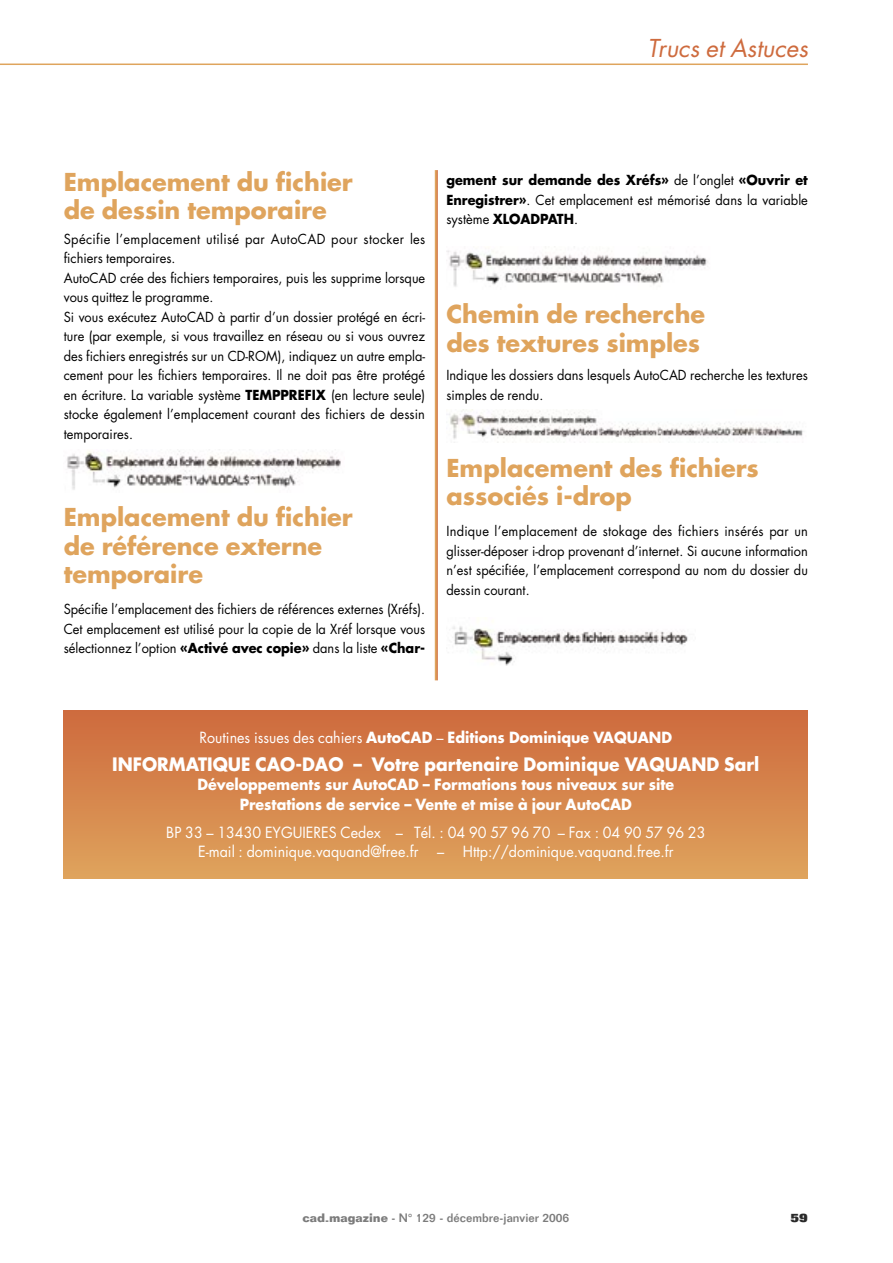
<style>
.page{position:relative;width:893px;height:1263px;background:#fff}
.page>*{position:absolute;margin:0;border:0;box-sizing:border-box;transform-origin:0 0}
.sous_titre{font:700 24px/28.5px "Futura";color:#dfa45d}
.t1{font:italic 24px "Futura";color:#ce6b3e}
.texte{font:700 18px "Futura";color:#fff;scale:.95 1}
.texte-2{font:700 15px/19.5px "Futura";color:#fff;text-align:center;scale:.95 1}
.texte-3{font:15px "Futura";color:#fff;scale:.95 1}
.texte-4{font:13.5px/19.5px "Futura";color:#000;text-align:justify;scale:.95 1}
.texte-5{font:13.5px/19.5px "Futura";letter-spacing:.025em;color:#000;scale:.95 1}
.t2{font:500 12px "Folio";color:#7c7c7c}
.t3{font:800 12px "Folio";color:#2a2a2a}
.s1{font-weight:700}
.s2{font-weight:400}
</style>
<div class="page">
<hr style="left:0;top:64px;width:808px;height:1px;background:#dfa45d">
<img style="left:67px;top:451px;width:274px;height:39px">
<img style="left:446px;top:250px;width:262px;height:37px">
<img style="left:446px;top:410px;width:358px;height:29px">
<img style="left:452px;top:626px;width:236px;height:40px">
<div style="left:64px;top:710px;width:744px;height:168px;background:linear-gradient(to bottom,#cd693d,#dea25c)"></div>
<h1 class="t1" style="left:648px;top:33px;width:162px">Trucs et Astuces</h1>
<p class="sous_titre" style="left:64px;top:167px;width:290px">Emplacement du fichier de dessin temporaire</p>
<p class="texte-5" style="left:64px;top:229px;width:382px">Spécifie l’emplacement utilisé par AutoCAD pour stocker les fichiers temporaires.</p>
<p class="texte-4" style="left:64px;top:268px;width:382px">AutoCAD crée des fichiers temporaires, puis les supprime lorsque vous quittez le programme.</p>
<p class="texte-4" style="left:64px;top:307px;width:382px">Si vous exécutez AutoCAD à partir d’un dossier protégé en écri&shy;ture (par exemple, si vous travaillez en réseau ou si vous ouvrez des fichiers enregistrés sur un CD-ROM), indiquez un autre empla&shy;cement pour les fichiers temporaires. Il ne doit pas être protégé en écriture. La variable système <span class="s1">TEMPPREFIX</span> (en lecture seule) stocke également l’emplacement courant des fichiers de dessin temporaires.</p>
<p class="sous_titre" style="left:64px;top:503px;width:290px">Emplacement du fichier de référence externe temporaire</p>
<p class="texte-4" style="left:64px;top:599px;width:382px">Spécifie l’emplacement des fichiers de références externes (Xréfs).<br>Cet emplacement est utilisé pour la copie de la Xréf lorsque vous sélectionnez l’option <span class="s1">«Activé avec copie»</span> dans la liste <span class="s1">«Char-</span></p>
<p class="texte-4" style="left:446px;top:170px;width:382px"><span class="s1">gement sur demande des Xréfs»</span> de l’onglet <span class="s1">«Ouvrir et Enregistrer»</span>. Cet emplacement est mémorisé dans la variable système <span class="s1">XLOADPATH</span>.</p>
<p class="sous_titre" style="left:446px;top:300px;width:260px">Chemin de recherche des textures simples</p>
<p class="texte-4" style="left:446px;top:365px;width:382px">Indique les dossiers dans lesquels AutoCAD recherche les textures simples de rendu.</p>
<p class="sous_titre" style="left:446px;top:453px;width:314px">Emplacement des fichiers associés i-drop</p>
<p class="texte-4" style="left:446px;top:521px;width:382px">Indique l’emplacement de stokage des fichiers insérés par un glisser-déposer i-drop provenant d’internet. Si aucune information n’est spécifiée, l’emplacement correspond au nom du dossier du dessin courant.</p>
<p class="texte-2" style="left:200px;top:727px;width:499px"><span class="s2">Routines issues des cahiers</span> AutoCAD <span class="s2">–</span> Editions Dominique VAQUAND</p>
<p class="texte" style="left:112px;top:752px;width:683px">INFORMATIQUE CAO-DAO – Votre partenaire Dominique VAQUAND Sarl</p>
<p class="texte-2" style="left:197px;top:775px;width:503px">Développements sur AutoCAD – Formations tous niveaux sur site<br>Prestations de service – Vente et mise à jour AutoCAD</p>
<p class="texte-3" style="left:166px;top:823px;width:569px">BP 33 – 13430 EYGUIERES Cedex – Tél. : 04 90 57 96 70 – Fax : 04 90 57 96 23</p>
<p class="texte-3" style="left:198px;top:842px;width:502px">E-mail : dominique.vaquand@free.fr – Http://dominique.vaquand.free.fr</p>
<p class="t2" style="left:302px;top:1210px;width:268px"><span class="s1">cad-magazine</span> - N° 129 - décembre-janvier 2006</p>
<p class="t3" style="left:791px;top:1210px;width:19px">59</p>
</div>
